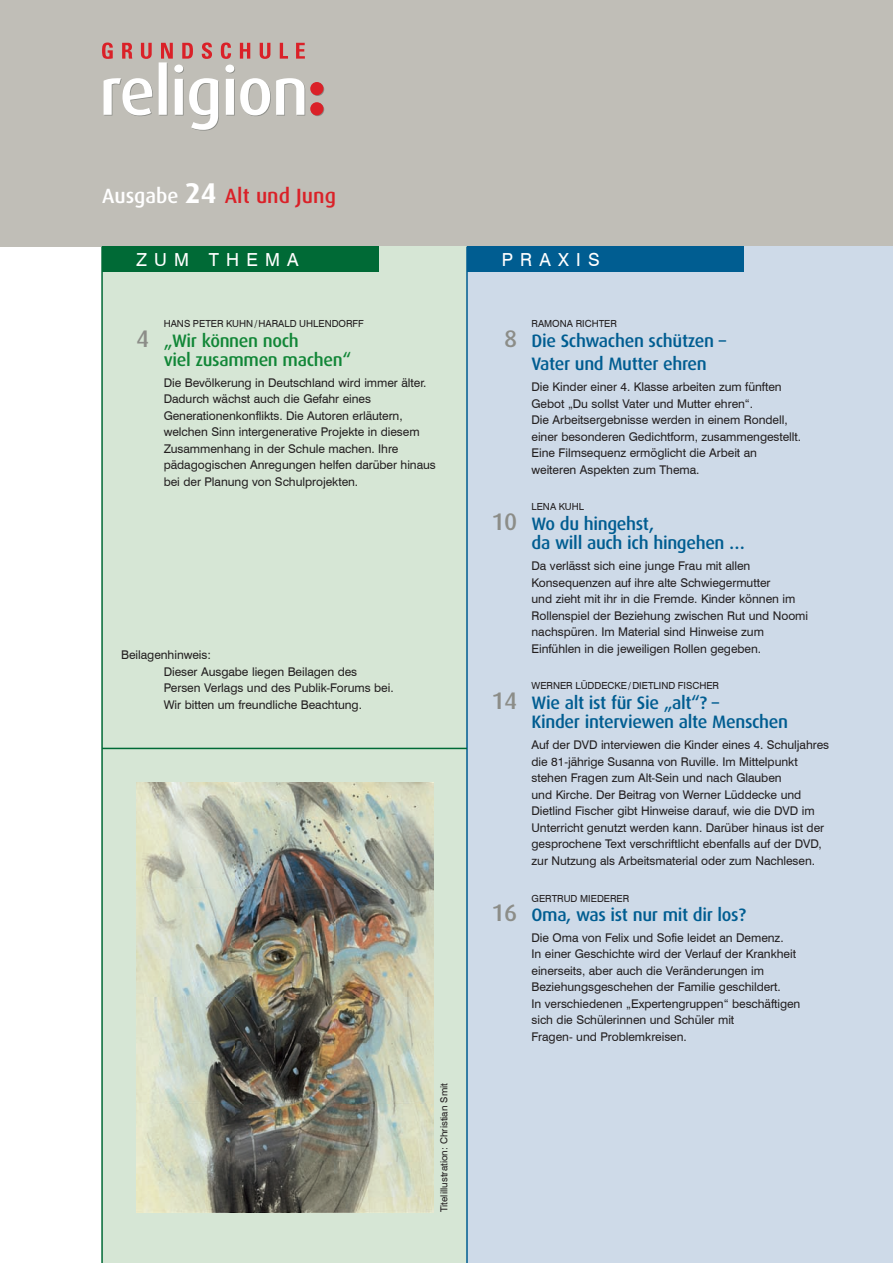
<style>
.page{position:relative;width:893px;height:1263px;background:#fff}
.page>*{position:absolute;margin:0;border:0;box-sizing:border-box;transform-origin:0 0}
.t1{font:500 20.7px "Dax Pro";color:#da2128}
.t2{font:500 18px/19.5px "Dax Pro";letter-spacing:-.02em;color:#005d91}
.t3{font:500 18px/19.5px "Dax Pro";letter-spacing:-.02em;color:#118637}
.t4{font:18px "Swiss 721 BT";letter-spacing:.4em;color:#fff}
.t5{font:12px/16.5px "Swiss 721 BT";letter-spacing:-.005em;color:#231f20}
.t6{font:9.75px "Swiss 721 BT";color:#231f20}
.s1{color:#fff}
.s2{font-weight:700;font-size:28.65px;color:#fff}
.s3{font-size:24px;color:#8c8d88}
</style>
<div class="page">
<div style="left:0;top:0;width:893px;height:247px;background:#c0beb7"></div>
<div style="left:102px;top:247px;width:366px;height:1016px;background:#d6e6d5"></div>
<img style="left:136px;top:782px;width:298px;height:430px">
<div style="left:468px;top:247px;width:425px;height:1016px;background:#cedae8"></div>
<hr style="left:101px;top:247px;width:2px;height:1016px;background:#006a36">
<hr style="left:466px;top:247px;width:2px;height:1016px;background:#005d91">
<div style="left:102px;top:247px;width:276px;height:25px;background:#006a36"></div>
<div style="left:468px;top:247px;width:276px;height:25px;background:#005d91"></div>
<svg style="left:102px;top:43px;width:222px;height:88px"></svg>
<hr style="left:102px;top:748px;width:365px;height:1px;background:#006a36">
<h1 class="t1" style="left:102px;top:182px;width:235px"><span class="s1">Ausgabe</span> <span class="s2">24</span> Alt und Jung</h1>
<h2 class="t4" style="left:136px;top:249px;width:164px">ZUM THEMA</h2>
<h2 class="t4" style="left:502px;top:249px;width:99px">PRAXIS</h2>
<p class="t6" style="left:164px;top:318px;width:202px">HANS PETER KUHN / HARALD UHLENDORFF</p>
<h2 class="t3" style="left:164px;top:330px;width:189px;text-indent:-27px"><span class="s3">4</span> „Wir können noch<br>viel zusammen machen“</h2>
<p class="t5" style="left:164px;top:374px;width:274px">Die Bevölkerung in Deutschland wird immer älter.<br>Dadurch wächst auch die Gefahr eines Generationen konflikts. Die Autoren erläutern, welchen Sinn intergenerative Projekte in diesem Zusammen hang in der Schule machen. Ihre pädagogischen Anregungen helfen darüber hinaus bei der Planung von Schulprojekten.</p>
<p class="t5" style="left:164px;top:647px;width:231px;text-indent:-43px">Beilagenhinweis:<br>Dieser Ausgabe liegen Beilagen des Persen Verlags und des Publik-Forums bei.<br>Wir bitten um freundliche Beachtung.</p>
<p class="t6" style="left:438px;top:1212px;width:131px;rotate:-90deg">Titelillustration: Christian Smit</p>
<p class="t6" style="left:531px;top:318px;width:87px">RAMONA RICHTER</p>
<h2 class="t2" style="left:504px;top:328px;width:224px;line-height:23.7px;text-align:center"><span class="s3">8</span> Die Schwachen schützen –<br>Vater und Mutter ehren</h2>
<p class="t5" style="left:531px;top:379px;width:271px">Die Kinder einer 4. Klasse arbeiten zum fünften Gebot „Du sollst Vater und Mutter ehren“.<br>Die Arbeits ergeb nisse werden in einem Rondell, einer besonderen Gedichtform, zusammengestellt.<br>Eine Filmsequenz ermöglicht die Arbeit an weiteren Aspekten zum Thema.</p>
<p class="t6" style="left:531px;top:501px;width:54px">LENA KUHL</p>
<h2 class="t2" style="left:531px;top:513px;width:215px;text-indent:-40px"><span class="s3">10</span> Wo du hingehst,<br>da will auch ich hingehen …</h2>
<p class="t5" style="left:531px;top:558px;width:278px">Da verlässt sich eine junge Frau mit allen<br>Konse quen zen auf ihre alte Schwiegermutter<br>und zieht mit ihr in die Fremde. Kinder können im Rollenspiel der Beziehung zwischen Rut und Noomi nachspüren. Im Material sind Hinweise zum Einfühlen in die jeweiligen Rollen gegeben.</p>
<p class="t6" style="left:531px;top:680px;width:189px">WERNER LÜDDECKE / DIETLIND FISCHER</p>
<h2 class="t2" style="left:531px;top:692px;width:258px;text-indent:-40px"><span class="s3">14</span> Wie alt ist für Sie „alt“? –<br>Kinder interviewen alte Menschen</h2>
<p class="t5" style="left:531px;top:737px;width:299px">Auf der DVD interviewen die Kinder eines 4. Schul jahres die 81-jährige Susanna von Ruville. Im Mittel punkt stehen Fragen zum Alt-Sein und nach Glauben<br>und Kirche. Der Beitrag von Werner Lüddecke und Dietlind Fischer gibt Hinweise darauf, wie die DVD im Unterricht genutzt werden kann. Darüber hinaus ist der gesprochene Text verschriftlicht ebenfalls auf der DVD, zur Nutzung als Arbeitsmaterial oder zum Nachlesen.</p>
<p class="t6" style="left:531px;top:892px;width:99px">GERTRUD MIEDERER</p>
<h2 class="t2" style="left:491px;top:904px;width:256px"><span class="s3">16</span> Oma, was ist nur mit dir los?</h2>
<p class="t5" style="left:531px;top:929px;width:270px">Die Oma von Felix und Sofie leidet an Demenz.<br>In einer Geschichte wird der Verlauf der Krankheit einerseits, aber auch die Veränderungen im Beziehungs geschehen der Familie geschildert.<br>In verschiedenen „Expertengruppen“ beschäftigen sich die Schülerinnen und Schüler mit<br>Fragen- und Problemkreisen.</p>
</div>
